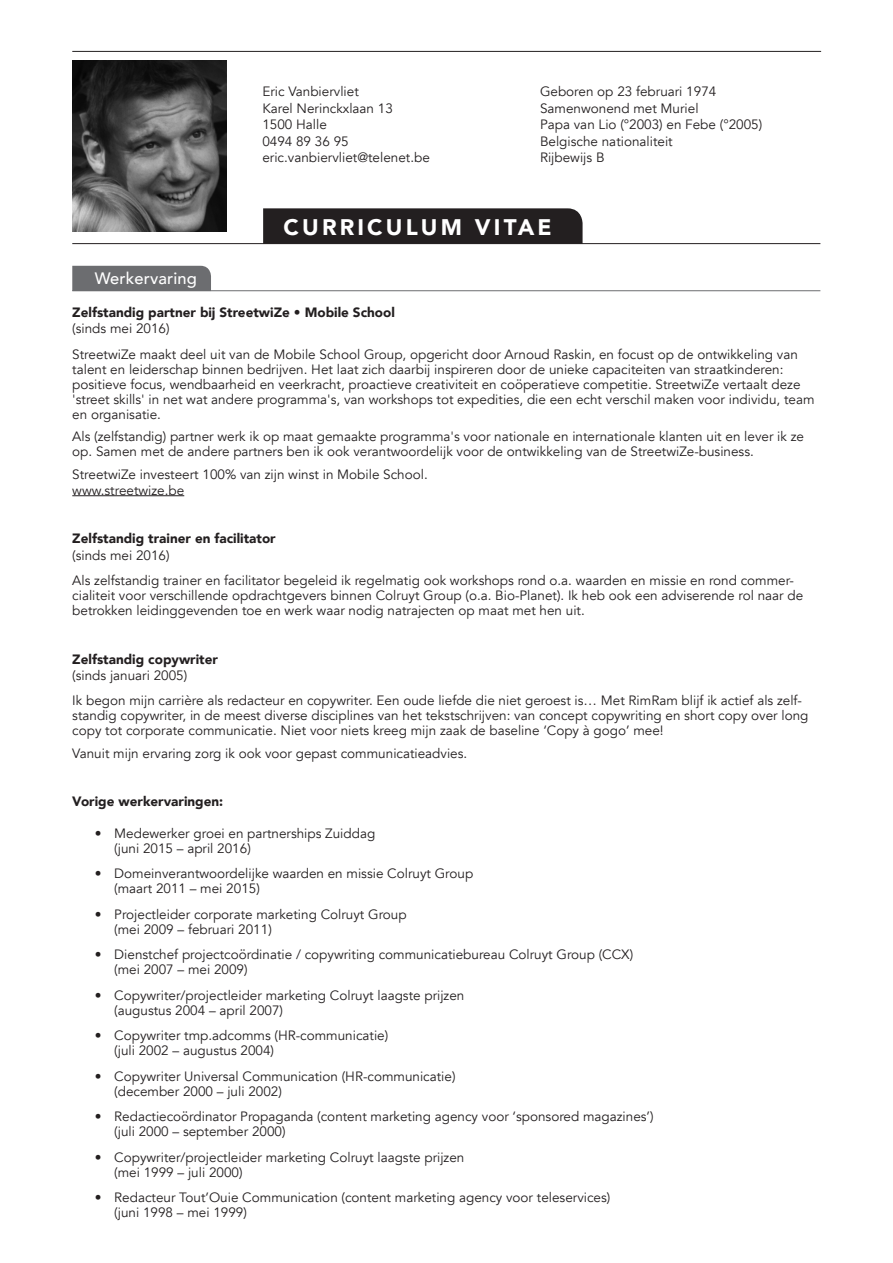
<style>
.page{position:relative;width:893px;height:1263px;background:#fff}
.page>*{position:absolute;margin:0;border:0;box-sizing:border-box;transform-origin:0 0}
.t1{font:900 22.5px "Avenir";letter-spacing:.14em;color:#fff}
.t2{font:500 16.5px "Avenir";letter-spacing:.01em;color:#fff}
.t3{font:13.5px/15px "Avenir";color:#231f20}
.t4{font:900 13.5px "Avenir";color:#231f20}
.s1{font-style:inherit}
</style>
<div class="page">
<img style="left:72px;top:61px;width:154px;height:171px">
<hr style="left:72px;top:51px;width:749px;height:1px;background:#231f20">
<hr style="left:72px;top:243px;width:748px;height:1px;background:#231f20">
<div style="left:263px;top:208px;width:320px;height:36px;background:#231f20"></div>
<hr style="left:72px;top:290px;width:748px;height:1px;background:#6c6d70">
<div style="left:72px;top:266px;width:139px;height:25px;background:#6c6d70"></div>
<hr style="left:72px;top:495px;width:112px;height:1px;background:#231f20">
<p class="t3" style="left:262px;top:84px;width:169px;line-height:16.5px">Eric Vanbiervliet<br>Karel Nerinckxlaan 13<br>1500 Halle<br>0494 89 36 95 eric.vanbiervliet@telenet.be</p>
<p class="t3" style="left:540px;top:84px;width:224px;line-height:16.5px">Geboren op 23 februari 1974<br>Samenwonend met Muriel<br>Papa van Lio (°2003) en Febe (°2005)<br>Belgische nationaliteit<br>Rijbewijs B</p>
<h1 class="t1" style="left:284px;top:208px;width:270px">CURRICULUM VITAE</h1>
<p class="t2" style="left:95px;top:264px;width:104px">Werkervaring</p>
<p class="t4" style="left:72px;top:301px;width:324px">Zelfstandig partner bij StreetwiZe • Mobile School</p>
<p class="t3" style="left:72px;top:316px;width:727px;line-height:25.5px">(sinds mei 2016)<br>StreetwiZe maakt deel uit van de Mobile School Group, opgericht door Arnoud Raskin, en focust op de ontwikkeling van</p>
<p class="t3" style="left:72px;top:362px;width:744px">talent en leiderschap binnen bedrijven. Het laat zich daarbij inspireren door de unieke capaciteiten van straatkinderen: positieve focus, wendbaarheid en veerkracht, proactieve creativiteit en coöperatieve competitie. StreetwiZe vertaalt deze 'street skills' in net wat andere programma's, van workshops tot expedities, die een echt verschil maken voor individu, team en organisatie.</p>
<p class="t3" style="left:72px;top:429px;width:733px">Als (zelfstandig) partner werk ik op maat gemaakte programma's voor nationale en internationale klanten uit en lever ik ze op. Samen met de andere partners ben ik ook verantwoordelijk voor de ontwikkeling van de StreetwiZe-business.</p>
<p class="t3" style="left:72px;top:466px;width:357px;line-height:16.2px">StreetwiZe investeert 100% van zijn winst in Mobile School. www.streetwize.be</p>
<p class="t4" style="left:72px;top:527px;width:205px">Zelfstandig trainer en facilitator</p>
<p class="t3" style="left:72px;top:542px;width:723px;line-height:25.5px">(sinds mei 2016)<br>Als zelfstandig trainer en facilitator begeleid ik regelmatig ook workshops rond o.a. waarden en missie en rond commer-</p>
<p class="t3" style="left:72px;top:588px;width:732px">cialiteit voor verschillende opdrachtgevers binnen Colruyt Group (o.a. Bio-Planet). Ik heb ook een adviserende rol naar de betrokken leidinggevenden toe en werk waar nodig natrajecten op maat met hen uit.</p>
<p class="t4" style="left:72px;top:647px;width:147px">Zelfstandig copywriter</p>
<p class="t3" style="left:72px;top:663px;width:731px;line-height:25.5px">(sinds januari 2005)<br>Ik begon mijn carrière als redacteur en copywriter. Een oude liefde die niet geroest is… Met RimRam blijf ik actief als zelf-</p>
<p class="t3" style="left:72px;top:708px;width:738px">standig copywriter, in de meest diverse disciplines van het tekstschrijven: van concept copywriting en short copy over long copy tot corporate communicatie. Niet voor niets kreeg mijn zaak de baseline ‘Copy à gogo’ mee!</p>
<p class="t3" style="left:72px;top:746px;width:397px">Vanuit mijn ervaring zorg ik ook voor gepast communicatieadvies.</p>
<p class="t4" style="left:72px;top:790px;width:152px">Vorige werkervaringen:</p>
<p class="t3" style="left:114px;top:826px;width:262px;text-indent:-19px"><span class="s1">•</span> Medewerker groei en partnerships Zuiddag (juni 2015 – april 2016)</p>
<p class="t3" style="left:114px;top:866px;width:360px;text-indent:-19px"><span class="s1">•</span> Domeinverantwoordelijke waarden en missie Colruyt Group (maart 2011 – mei 2015)</p>
<p class="t3" style="left:114px;top:907px;width:294px;text-indent:-19px"><span class="s1">•</span> Projectleider corporate marketing Colruyt Group (mei 2009 – februari 2011)</p>
<p class="t3" style="left:114px;top:947px;width:520px;text-indent:-19px"><span class="s1">•</span> Dienstchef projectcoördinatie / copywriting communicatiebureau Colruyt Group (CCX) (mei 2007 – mei 2009)</p>
<p class="t3" style="left:114px;top:988px;width:352px;text-indent:-19px"><span class="s1">•</span> Copywriter/projectleider marketing Colruyt laagste prijzen (augustus 2004 – april 2007)</p>
<p class="t3" style="left:114px;top:1028px;width:275px;text-indent:-19px"><span class="s1">•</span> Copywriter tmp.adcomms (HR-communicatie) (juli 2002 – augustus 2004)</p>
<p class="t3" style="left:114px;top:1069px;width:343px;text-indent:-19px"><span class="s1">•</span> Copywriter Universal Communication (HR-communicatie) (december 2000 – juli 2002)</p>
<p class="t3" style="left:114px;top:1109px;width:541px;text-indent:-19px"><span class="s1">•</span> Redactiecoördinator Propaganda (content marketing agency voor ‘sponsored magazines’) (juli 2000 – september 2000)</p>
<p class="t3" style="left:114px;top:1150px;width:352px;text-indent:-19px"><span class="s1">•</span> Copywriter/projectleider marketing Colruyt laagste prijzen (mei 1999 – juli 2000)</p>
<p class="t3" style="left:114px;top:1190px;width:498px;text-indent:-19px"><span class="s1">•</span> Redacteur Tout’Ouie Communication (content marketing agency voor teleservices) (juni 1998 – mei 1999)</p>
</div>
